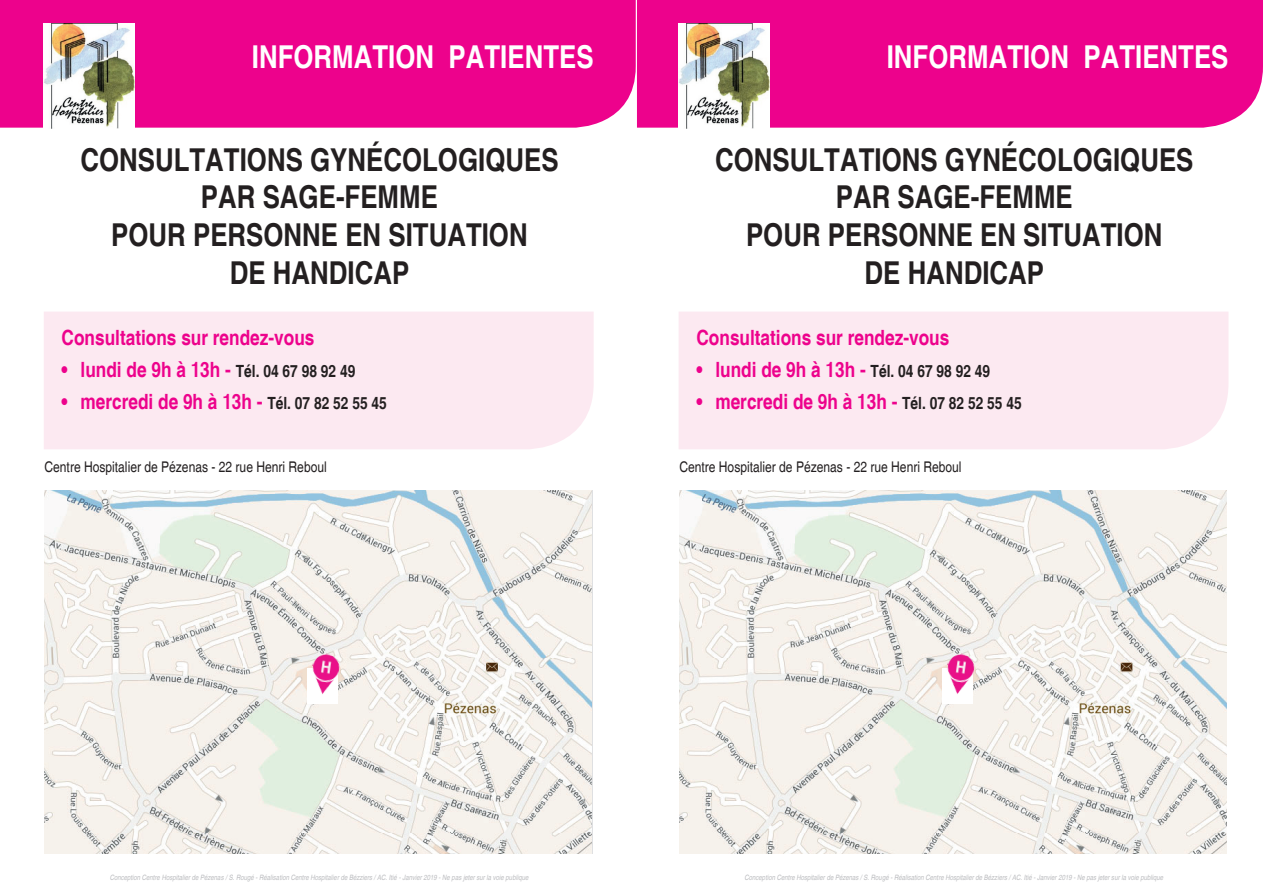
<style>
.page{position:relative;width:1263px;height:893px;background:#fff}
.page>*{position:absolute;margin:0;border:0;box-sizing:border-box;transform-origin:0 0}
.t1{font:700 condensed 31.5px/37.8px "Helvetica";color:#231f20;text-align:center}
.t2{font:700 condensed 31.5px "Helvetica";color:#fff}
.t3{font:700 condensed 21px "Helvetica";color:#ed028c}
.t4{font:condensed 14.7px "Helvetica";color:#231f20}
.t5{font:italic condensed 7.35px "Helvetica";color:#bcbdc0}
.s1{font-size:16.8px;color:#231f20}
</style>
<div class="page">
<div style="left:44px;top:312px;width:550px;height:137px;background:#fce9f1"></div>
<div style="left:0;top:0;width:636px;height:128px;background:#ed028c"></div>
<img style="left:44px;top:23px;width:90px;height:105px">
<hr style="left:592px;top:490px;width:1px;height:364px;background:#dfe0e2">
<img style="left:45px;top:490px;width:547px;height:364px">
<div style="left:307px;top:668px;width:31px;height:36px;background:#fff"></div>
<img style="left:308px;top:652px;width:34px;height:46px">
<div style="left:679px;top:312px;width:549px;height:137px;background:#fce9f1"></div>
<div style="left:637px;top:0;width:626px;height:128px;background:#ed028c"></div>
<img style="left:679px;top:23px;width:90px;height:105px">
<hr style="left:1227px;top:490px;width:1px;height:364px;background:#dfe0e2">
<hr style="left:679px;top:490px;width:1px;height:364px;background:#dfe0e2">
<img style="left:680px;top:490px;width:547px;height:364px">
<div style="left:942px;top:668px;width:31px;height:36px;background:#fff"></div>
<img style="left:943px;top:652px;width:34px;height:46px">
<h1 class="t2" style="left:252px;top:38px;width:343px">INFORMATION PATIENTES</h1>
<h1 class="t1" style="left:80px;top:141px;width:480px">CONSULTATIONS GYNÉCOLOGIQUES<br>PAR SAGE-FEMME<br>POUR PERSONNE EN SITUATION<br>DE HANDICAP</h1>
<h2 class="t3" style="left:62px;top:325px;width:254px">Consultations sur rendez-vous</h2>
<h2 class="t3" style="left:62px;top:357px;width:295px">• lundi de 9h à 13h - <span class="s1">Tél. 04 67 98 92 49</span></h2>
<h2 class="t3" style="left:62px;top:389px;width:327px">• mercredi de 9h à 13h - <span class="s1">Tél. 07 82 52 55 45</span></h2>
<h3 class="t4" style="left:45px;top:459px;width:284px">Centre Hospitalier de Pézenas - 22 rue Henri Reboul</h3>
<h1 class="t2" style="left:887px;top:38px;width:343px">INFORMATION PATIENTES</h1>
<h1 class="t1" style="left:715px;top:141px;width:480px">CONSULTATIONS GYNÉCOLOGIQUES<br>PAR SAGE-FEMME<br>POUR PERSONNE EN SITUATION<br>DE HANDICAP</h1>
<h2 class="t3" style="left:696px;top:325px;width:254px">Consultations sur rendez-vous</h2>
<h2 class="t3" style="left:696px;top:357px;width:295px">• lundi de 9h à 13h - <span class="s1">Tél. 04 67 98 92 49</span></h2>
<h2 class="t3" style="left:696px;top:389px;width:327px">• mercredi de 9h à 13h - <span class="s1">Tél. 07 82 52 55 45</span></h2>
<h3 class="t4" style="left:679px;top:459px;width:284px">Centre Hospitalier de Pézenas - 22 rue Henri Reboul</h3>
<p class="t5" style="left:110px;top:873px;width:420px">Conception Centre Hospitalier de Pézenas / S. Rougé - Réalisation Centre Hospitalier de Bézziers / AC. Itié - Janvier 2019 - Ne pas jeter sur la voie publique</p>
<p class="t5" style="left:744px;top:873px;width:420px">Conception Centre Hospitalier de Pézenas / S. Rougé - Réalisation Centre Hospitalier de Bézziers / AC. Itié - Janvier 2019 - Ne pas jeter sur la voie publique</p>
</div>
